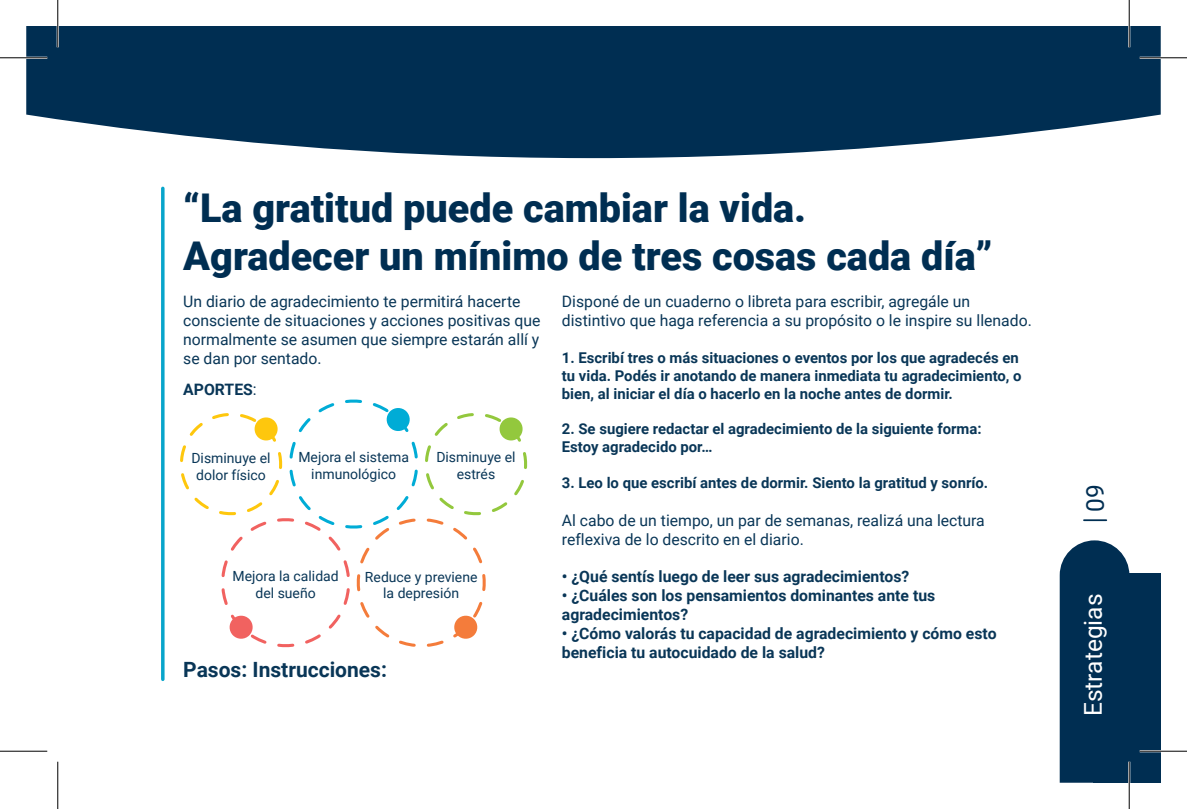
<style>
.page{position:relative;width:1187px;height:809px;background:#fff}
.page>*{position:absolute;margin:0;border:0;box-sizing:border-box;transform-origin:0 0}
.t1{font:900 39.55px/47.4px "Roboto";color:#002e52}
.t2{font:24.5px "Roboto";color:#fff}
.t3{font:24.5px "Roboto";color:#002e52}
.t4{font:700 21px "Roboto";color:#093657}
.t5{font:15.75px/18.9px "Roboto";color:#093657}
.t6{font:700 15.75px/18.9px "Roboto";color:#093657}
.t7{font:700 14.88px/17.8px "Roboto";color:#093657}
.t8{font:14px/16.8px "Roboto";color:#093657;text-align:center}
.s1{font-weight:400}
</style>
<div class="page">
<svg style="left:26px;top:26px;width:1134px;height:132px;fill:#002e52"></svg>
<div style="left:1093px;top:573px;width:67px;height:209px;background:#002e52"></div>
<div style="left:1059px;top:540px;width:70px;height:242px;background:#002e52"></div>
<hr style="left:1083px;top:519px;width:23px;height:2px;background:#002e52">
<hr style="left:161px;top:188px;width:3px;height:491px;background:#08a5cb">
<svg style="left:180px;top:399px;width:348px;height:249px"></svg>
<hr style="left:0;top:57px;width:47px;height:2px;background:#fff">
<hr style="left:1139px;top:57px;width:47px;height:2px;background:#fff">
<hr style="left:1139px;top:750px;width:47px;height:2px;background:#fff">
<hr style="left:57px;top:0;width:2px;height:47px;background:#fff">
<hr style="left:1128px;top:0;width:2px;height:47px;background:#fff">
<hr style="left:1128px;top:761px;width:2px;height:47px;background:#fff">
<hr style="left:0;top:57px;width:47px;height:1px;background:#000">
<hr style="left:1139px;top:57px;width:47px;height:1px;background:#000">
<hr style="left:0;top:750px;width:47px;height:1px;background:#000">
<hr style="left:1139px;top:750px;width:47px;height:1px;background:#000">
<hr style="left:57px;top:0;width:1px;height:47px;background:#000">
<hr style="left:57px;top:761px;width:1px;height:47px;background:#000">
<hr style="left:1128px;top:0;width:1px;height:47px;background:#000">
<hr style="left:1128px;top:761px;width:1px;height:47px;background:#000">
<h1 class="t1" style="left:183px;top:183px;width:810px">“La gratitud puede cambiar la vida.<br>Agradecer un mínimo de tres cosas cada día”</h1>
<p class="t5" style="left:183px;top:291px;width:359px">Un diario de agradecimiento te permitirá hacerte consciente de situaciones y acciones positivas que normalmente se asumen que siempre estarán allí y se dan por sentado.</p>
<p class="t6" style="left:183px;top:380px;width:75px">APORTES<span class="s1">:</span></p>
<p class="t5" style="left:562px;top:291px;width:471px">Disponé de un cuaderno o libreta para escribir, agregále un distintivo que haga referencia a su propósito o le inspire su llenado.</p>
<p class="t7" style="left:562px;top:348px;width:461px">1. Escribí tres o más situaciones o eventos por los que agradecés en tu vida. Podés ir anotando de manera inmediata tu agradecimiento, o bien, al iniciar el día o hacerlo en la noche antes de dormir.</p>
<p class="t7" style="left:562px;top:419px;width:421px">2. Se sugiere redactar el agradecimiento de la siguiente forma:<br>Estoy agradecido por…</p>
<p class="t7" style="left:562px;top:473px;width:428px">3. Leo lo que escribí antes de dormir. Siento la gratitud y sonrío.</p>
<p class="t5" style="left:562px;top:510px;width:424px">Al cabo de un tiempo, un par de semanas, realizá una lectura reflexiva de lo descrito en el diario.</p>
<p class="t6" style="left:562px;top:566px;width:349px">• ¿Qué sentís luego de leer sus agradecimientos?</p>
<p class="t6" style="left:562px;top:585px;width:375px">• ¿Cuáles son los pensamientos dominantes ante tus agradecimientos?</p>
<p class="t6" style="left:562px;top:623px;width:436px">• ¿Cómo valorás tu capacidad de agradecimiento y cómo esto beneficia tu autocuidado de la salud?</p>
<p class="t8" style="left:191px;top:449px;width:81px">Disminuye el dolor físico</p>
<p class="t8" style="left:298px;top:448px;width:112px">Mejora el sistema inmunológico</p>
<p class="t8" style="left:436px;top:448px;width:81px">Disminuye el estrés</p>
<p class="t8" style="left:232px;top:567px;width:108px">Mejora la calidad del sueño</p>
<p class="t8" style="left:365px;top:567px;width:114px">Reduce y previene la depresión</p>
<h3 class="t4" style="left:183px;top:655px;width:205px">Pasos: Instrucciones:</h3>
<h2 class="t3" style="left:1077px;top:512px;width:29px;rotate:-90deg">09</h2>
<h2 class="t2" style="left:1075px;top:716px;width:124px;rotate:-90deg">Estrategias</h2>
</div>
